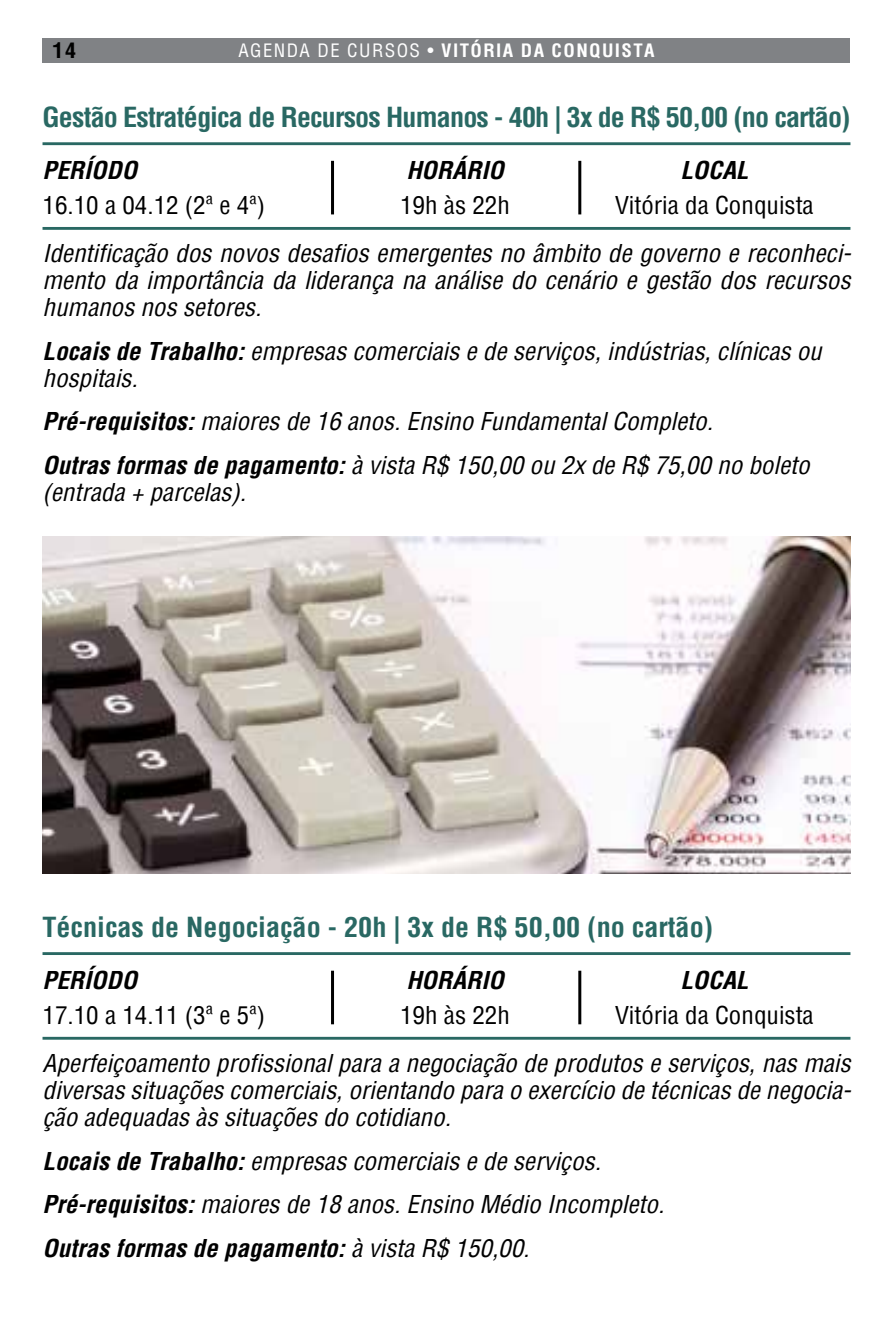
<style>
.page{position:relative;width:893px;height:1319px;background:#fff}
.page>*{position:absolute;margin:0;border:0;box-sizing:border-box;transform-origin:0 0}
.t1{font:700 condensed 27px "Helvetica";letter-spacing:-.03em;color:#296863;scale:1.04 1}
.t2{font:700 condensed 27px "Helvetica";color:#296863;scale:1.04 1}
.t3{font:italic condensed 24px/27px "Helvetica";color:#000;scale:1.04 1}
.t4{font:condensed 24px "Helvetica";color:#000;scale:1.04 1}
.t5{font:italic 700 condensed 24px "Helvetica";color:#000;scale:1.04 1}
.t6{font:700 condensed 21px "Helvetica";color:#000;scale:1.04 1}
.t7{font:700 condensed 18px "Helvetica";letter-spacing:.075em;color:#fff;scale:1.04 1}
.s1{font-weight:400}
.s2{font-weight:700}
</style>
<div class="page">
<div style="left:43px;top:38px;width:807px;height:25px;background:#808285"></div>
<hr style="left:43px;top:142px;width:807px;height:3px;background:#296863">
<hr style="left:43px;top:227px;width:807px;height:3px;background:#296863">
<hr style="left:331px;top:161px;width:3px;height:53px;background:#000">
<hr style="left:578px;top:161px;width:3px;height:53px;background:#000">
<hr style="left:43px;top:952px;width:807px;height:2px;background:#296863">
<hr style="left:43px;top:1036px;width:807px;height:3px;background:#296863">
<hr style="left:331px;top:970px;width:3px;height:54px;background:#000">
<hr style="left:578px;top:970px;width:3px;height:54px;background:#000">
<img style="left:43px;top:536px;width:807px;height:337px">
<p class="t6" style="left:53px;top:37px;width:24px">14</p>
<p class="t7" style="left:238px;top:39px;width:402px"><span class="s1">AGENDA DE CURSOS •</span> VITÓRIA DA CONQUISTA</p>
<p class="t1" style="left:43px;top:99px;width:778px">Gestão Estratégica de Recursos Humanos - 40h | 3x de R$ 50,00 (no cartão)</p>
<p class="t5" style="left:43px;top:154px;width:92px">PERÍODO</p>
<p class="t5" style="left:406px;top:154px;width:95px">HORÁRIO</p>
<p class="t5" style="left:680px;top:154px;width:67px">LOCAL</p>
<p class="t4" style="left:43px;top:190px;width:216px">16.10 a 04.12 (2ª e 4ª)</p>
<p class="t4" style="left:400px;top:190px;width:107px">19h às 22h</p>
<p class="t4" style="left:615px;top:190px;width:193px">Vitória da Conquista</p>
<p class="t3" style="left:43px;top:239px;width:779px;text-align:justify">Identificação dos novos desafios emergentes no âmbito de governo e reconheci&shy;mento da importância da liderança na análise do cenário e gestão dos recursos humanos nos setores.</p>
<p class="t3" style="left:43px;top:337px;width:751px"><span class="s2">Locais de Trabalho:</span> empresas comerciais e de serviços, indústrias, clínicas ou hospitais.</p>
<p class="t3" style="left:43px;top:399px;width:739px;line-height:43.5px"><span class="s2">Pré-requisitos:</span> maiores de 16 anos. Ensino Fundamental Completo.<br><span class="s2">Outras formas de pagamento:</span> à vista R$ 150,00 ou 2x de R$ 75,00 no boleto</p>
<p class="t3" style="left:43px;top:478px;width:197px">(entrada + parcelas).</p>
<p class="t2" style="left:43px;top:908px;width:646px">Técnicas de Negociação - 20h | 3x de R$ 50,00 (no cartão)</p>
<p class="t5" style="left:43px;top:964px;width:92px">PERÍODO</p>
<p class="t5" style="left:406px;top:964px;width:95px">HORÁRIO</p>
<p class="t5" style="left:680px;top:964px;width:67px">LOCAL</p>
<p class="t4" style="left:43px;top:999px;width:216px">17.10 a 14.11 (3ª e 5ª)</p>
<p class="t4" style="left:400px;top:999px;width:107px">19h às 22h</p>
<p class="t4" style="left:615px;top:999px;width:193px">Vitória da Conquista</p>
<p class="t3" style="left:43px;top:1049px;width:779px;text-align:justify">Aperfeiçoamento profissional para a negociação de produtos e serviços, nas mais diversas situações comerciais, orientando para o exercício de técnicas de negocia&shy;ção adequadas às situações do cotidiano.</p>
<p class="t3" style="left:43px;top:1138px;width:599px;line-height:43.5px"><span class="s2">Locais de Trabalho:</span> empresas comerciais e de serviços.<br><span class="s2">Pré-requisitos:</span> maiores de 18 anos. Ensino Médio Incompleto.<br><span class="s2">Outras formas de pagamento:</span> à vista R$ 150,00.</p>
</div>
